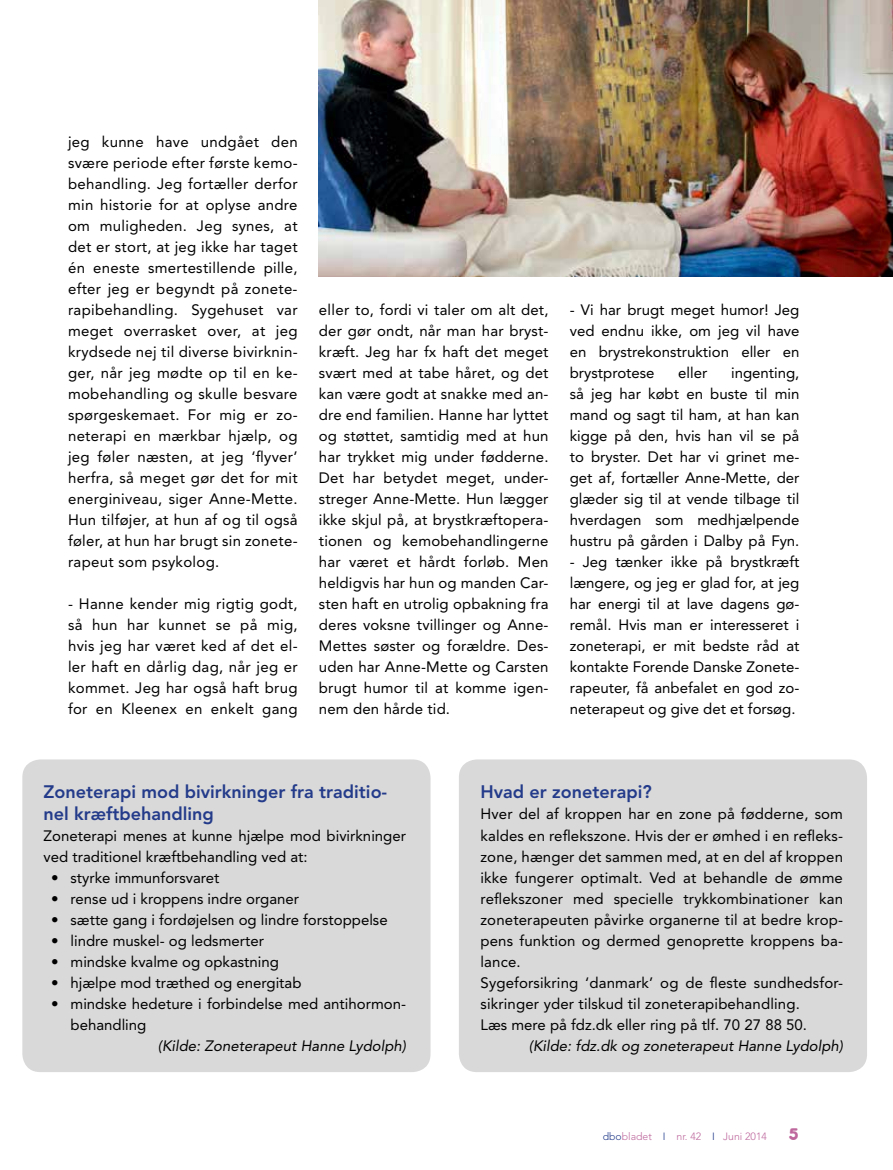
<style>
.page{position:relative;width:893px;height:1170px;background:#fff}
.page>*{position:absolute;margin:0;border:0;box-sizing:border-box;transform-origin:0 0}
.t1{font:800 18px/21px "Avenir LT Std";color:#233b8a}
.t2{font:15px/21px "Avenir LT Std";letter-spacing:.01em;color:#000;text-align:justify}
.t3{font:italic 15px "Avenir LT Std";color:#000}
.t4{font:15px "Allgemeine";color:#be689d}
.t5{font:300 10.5px "Avenir LT Std";color:#be689d}
.s1{color:#233b8a}
</style>
<div class="page">
<div style="left:459px;top:759px;width:408px;height:312px;background:#d9d9d9;border-radius:18px"></div>
<div style="left:22px;top:759px;width:409px;height:312px;background:#d9d9d9;border-radius:18px"></div>
<img style="left:319px;top:0;width:574px;height:276px">
<p class="t2" style="left:68px;top:131px;width:231px">jeg kunne have undgået den svære periode efter første kemo&shy;behandling. Jeg fortæller derfor min historie for at oplyse andre om muligheden. Jeg synes, at det er stort, at jeg ikke har taget én eneste smertestillende pille, efter jeg er begyndt på zonete&shy;rapibehandling. Sygehuset var meget overrasket over, at jeg krydsede nej til diverse bivirknin&shy;ger, når jeg mødte op til en ke&shy;mobehandling og skulle besvare spørgeskemaet. For mig er zo&shy;neterapi en mærkbar hjælp, og jeg føler næsten, at jeg ‘flyver’ herfra, så meget gør det for mit energiniveau, siger Anne-Mette.<br>Hun tilføjer, at hun af og til også føler, at hun har brugt sin zonete&shy;rapeut som psykolog.</p>
<p class="t2" style="left:68px;top:593px;width:231px">- Hanne kender mig rigtig godt, så hun har kunnet se på mig, hvis jeg har været ked af det el&shy;ler haft en dårlig dag, når jeg er kommet. Jeg har også haft brug for en Kleenex en enkelt gang</p>
<p class="t2" style="left:319px;top:299px;width:231px">eller to, fordi vi taler om alt det, der gør ondt, når man har bryst&shy;kræft. Jeg har fx haft det meget svært med at tabe håret, og det kan være godt at snakke med an&shy;dre end familien. Hanne har lyttet og støttet, samtidig med at hun har trykket mig under fødderne.<br>Det har betydet meget, under&shy;streger Anne-Mette. Hun lægger ikke skjul på, at brystkræftopera&shy;tionen og kemobehandlingerne har været et hårdt forløb. Men heldigvis har hun og manden Car&shy;sten haft en utrolig opbakning fra deres voksne tvillinger og Anne-Mettes søster og forældre. Des&shy;uden har Anne-Mette og Carsten brugt humor til at komme igen&shy;nem den hårde tid.</p>
<p class="t2" style="left:570px;top:299px;width:231px">- Vi har brugt meget humor! Jeg ved endnu ikke, om jeg vil have en brystrekonstruktion eller en brystprotese</p>
<p class="t2" style="left:678px;top:362px;width:31px">eller</p>
<p class="t2" style="left:570px;top:362px;width:231px;text-indent:161px">ingenting, så jeg har købt en buste til min mand og sagt til ham, at han kan kigge på den, hvis han vil se på to bryster. Det har vi grinet me&shy;get af, fortæller Anne-Mette, der glæder sig til at vende tilbage til hverdagen som medhjælpende hustru på gården i Dalby på Fyn.</p>
<p class="t2" style="left:570px;top:551px;width:231px">- Jeg tænker ikke på brystkræft længere, og jeg er glad for, at jeg har energi til at lave dagens gø&shy;remål. Hvis man er interesseret i zoneterapi, er mit bedste råd at kontakte Forende Danske Zonete&shy;rapeuter, få anbefalet en god zo&shy;neterapeut og give det et forsøg.</p>
<p class="t1" style="left:44px;top:781px;width:345px">Zoneterapi mod bivirkninger fra traditio&shy;nel kræftbehandling</p>
<p class="t2" style="left:44px;top:824px;width:364px">Zoneterapi menes at kunne hjælpe mod bivirkninger ved traditionel kræftbehandling ved at:</p>
<p class="t2" style="left:51px;top:866px;width:170px">• styrke immunforsvaret</p>
<p class="t2" style="left:51px;top:887px;width:249px">• rense ud i kroppens indre organer</p>
<p class="t2" style="left:51px;top:908px;width:338px">• sætte gang i fordøjelsen og lindre forstoppelse</p>
<p class="t2" style="left:51px;top:929px;width:214px">• lindre muskel- og ledsmerter</p>
<p class="t2" style="left:51px;top:950px;width:229px">• mindske kvalme og opkastning</p>
<p class="t2" style="left:51px;top:971px;width:252px">• hjælpe mod træthed og energitab</p>
<p class="t2" style="left:71px;top:992px;width:337px;text-indent:-20px">• mindske hedeture i forbindelse med antihormon&shy;behandling</p>
<p class="t3" style="left:158px;top:1036px;width:250px">(Kilde: Zoneterapeut Hanne Lydolph)</p>
<p class="t1" style="left:480px;top:781px;width:173px">Hvad er zoneterapi?</p>
<p class="t2" style="left:480px;top:803px;width:364px;text-align:left">Hver del af kroppen har en zone på fødderne, som kaldes en reflekszone. Hvis der er ømhed i en refleks&shy;zone, hænger det sammen med, at en del af kroppen ikke fungerer optimalt. Ved at behandle de ømme reflekszoner med specielle trykkombinationer kan zoneterapeuten påvirke organerne til at bedre krop&shy;pens funktion og dermed genoprette kroppens ba&shy;lance.<br>Sygeforsikring ‘danmark’ og de fleste sundhedsfor&shy;sikringer yder tilskud til zoneterapibehandling.<br>Læs mere på fdz.dk eller ring på tlf. 70 27 88 50.</p>
<p class="t3" style="left:529px;top:1036px;width:316px">(Kilde: fdz.dk og zoneterapeut Hanne Lydolph)</p>
<p class="t5" style="left:603px;top:1129px;width:166px"><span class="s1">dbo</span>bladet <span class="s1">I</span> nr. 42 <span class="s1">I</span> Juni 2014</p>
<p class="t4" style="left:787px;top:1123px;width:14px">5</p>
</div>
